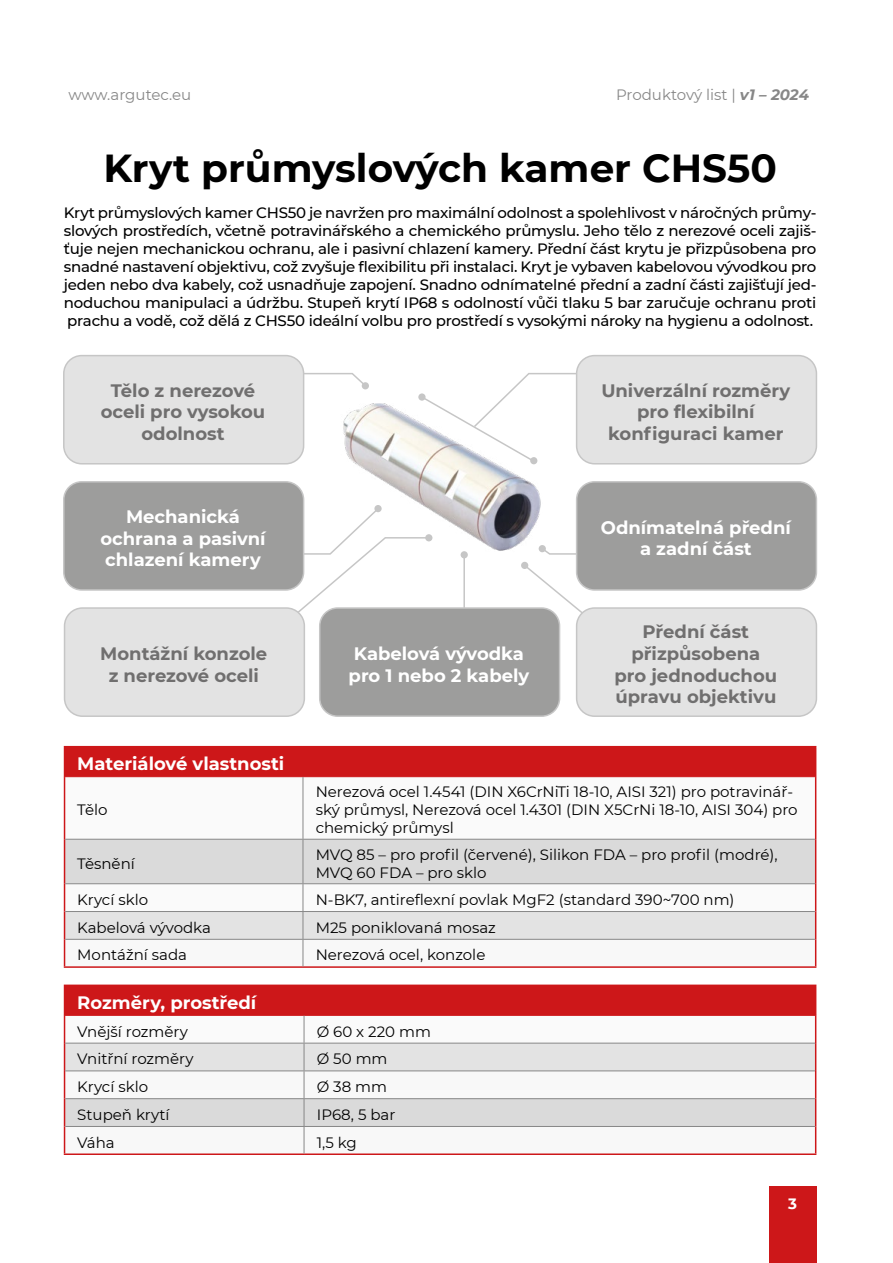
<style>
.page{position:relative;width:893px;height:1263px;background:#fff}
.page>*{position:absolute;margin:0;border:0;box-sizing:border-box;transform-origin:0 0}
.t1{font:700 39px "Montserrat";color:#000}
.t2{font:700 18px/21.6px "Montserrat";color:#706f6f;text-align:center}
.t3{font:700 18px/21.6px "Montserrat";color:#fff;text-align:center}
.t4{font:500 15px/18px "Montserrat";letter-spacing:-.015em;color:#000;text-align:justify}
.t5{font:15px/18px "Montserrat";color:#000}
.t6{font:15px "Montserrat";color:#878787}
.t7{font:700 15px "Montserrat";color:#fff}
.s1{font-weight:700;font-style:italic}
</style>
<div class="page">
<div style="left:769px;top:1186px;width:47px;height:77px;background:#cd1719"></div>
<img style="left:343px;top:404px;width:198px;height:148px">
<div style="left:65px;top:747px;width:751px;height:30px;background:#cd1719"></div>
<svg style="left:65px;top:777px;width:750px;height:62px"></svg>
<hr style="left:64px;top:746px;width:239px;height:1px;background:#cd1719">
<svg style="left:64px;top:747px;width:1px;height:29px"></svg>
<hr style="left:303px;top:746px;width:513px;height:1px;background:#cd1719">
<hr style="left:64px;top:776px;width:239px;height:1px;background:#cd1719">
<hr style="left:64px;top:777px;width:1px;height:62px;background:#cd1719">
<hr style="left:815px;top:777px;width:1px;height:62px;background:#cd1719">
<hr style="left:64px;top:966px;width:239px;height:2px;background:#cd1719">
<hr style="left:303px;top:966px;width:513px;height:2px;background:#cd1719">
<hr style="left:303px;top:777px;width:1px;height:62px;background:#878787">
<svg style="left:64px;top:839px;width:752px;height:128px"></svg>
<hr style="left:64px;top:984px;width:240px;height:2px;background:#cd1719">
<hr style="left:304px;top:984px;width:512px;height:2px;background:#cd1719">
<hr style="left:64px;top:1153px;width:240px;height:2px;background:#cd1719">
<hr style="left:304px;top:1153px;width:512px;height:2px;background:#cd1719">
<svg style="left:64px;top:986px;width:752px;height:168px"></svg>
<svg style="left:304px;top:372px;width:60px;height:15px"></svg>
<svg style="left:421px;top:372px;width:159px;height:90px"></svg>
<svg style="left:540px;top:550px;width:36px;height:5px"></svg>
<svg style="left:295px;top:506px;width:135px;height:110px"></svg>
<svg style="left:526px;top:563px;width:60px;height:53px"></svg>
<hr style="left:463px;top:555px;width:2px;height:57px;background:#c6c6c6">
<div style="left:362px;top:382px;width:7px;height:7px;background:#c6c6c6;border-radius:50%"></div>
<div style="left:418px;top:393px;width:8px;height:8px;background:#c6c6c6;border-radius:50%"></div>
<div style="left:530px;top:457px;width:7px;height:7px;background:#c6c6c6;border-radius:50%"></div>
<div style="left:374px;top:505px;width:8px;height:7px;background:#c6c6c6;border-radius:50%"></div>
<div style="left:425px;top:534px;width:7px;height:7px;background:#c6c6c6;border-radius:50%"></div>
<div style="left:461px;top:551px;width:7px;height:7px;background:#c6c6c6;border-radius:50%"></div>
<div style="left:521px;top:562px;width:7px;height:7px;background:#c6c6c6;border-radius:50%"></div>
<div style="left:539px;top:545px;width:7px;height:7px;background:#c6c6c6;border-radius:50%"></div>
<div style="left:64px;top:356px;width:240px;height:108px;background:#e3e3e3;border-radius:18px"></div>
<div style="left:63px;top:355px;width:241px;height:109px;border:2px solid #c6c6c6;border-radius:18px"></div>
<div style="left:64px;top:482px;width:240px;height:108px;background:#9d9d9c;border-radius:18px"></div>
<div style="left:63px;top:481px;width:241px;height:110px;border:2px solid #c6c6c6;border-radius:18px"></div>
<div style="left:577px;top:608px;width:239px;height:108px;background:#e3e3e3;border-radius:18px"></div>
<div style="left:576px;top:607px;width:241px;height:110px;border:2px solid #c6c6c6;border-radius:18px"></div>
<div style="left:320px;top:608px;width:240px;height:108px;background:#9d9d9c;border-radius:18px"></div>
<div style="left:319px;top:607px;width:241px;height:110px;border:2px solid #c6c6c6;border-radius:18px"></div>
<div style="left:65px;top:608px;width:239px;height:108px;background:#e3e3e3;border-radius:18px"></div>
<div style="left:64px;top:607px;width:241px;height:110px;border:2px solid #c6c6c6;border-radius:18px"></div>
<div style="left:577px;top:482px;width:239px;height:108px;background:#9d9d9c;border-radius:18px"></div>
<div style="left:576px;top:481px;width:241px;height:110px;border:2px solid #c6c6c6;border-radius:18px"></div>
<div style="left:577px;top:356px;width:239px;height:108px;background:#e3e3e3;border-radius:18px"></div>
<div style="left:576px;top:355px;width:241px;height:109px;border:2px solid #c6c6c6;border-radius:18px"></div>
<p class="t6" style="left:68px;top:84px;width:124px">www.argutec.eu</p>
<p class="t6" style="left:616px;top:84px;width:194px">Produktový list | <span class="s1">v1 – 2024</span></p>
<h1 class="t1" style="left:103px;top:140px;width:675px">Kryt průmyslových kamer CHS50</h1>
<p class="t4" style="left:64px;top:203px;width:754px">Kryt průmyslových kamer CHS50 je navržen pro maximální odolnost a spolehlivost v náročných průmy&shy;slových prostředích, včetně potravinářského a chemického průmyslu. Jeho tělo z nerezové oceli zajiš&shy;ťuje nejen mechanickou ochranu, ale i pasivní chlazení kamery. Přední část krytu je přizpůsobena pro snadné nastavení objektivu, což zvyšuje flexibilitu při instalaci. Kryt je vybaven kabelovou vývodkou pro jeden nebo dva kabely, což usnadňuje zapojení. Snadno odnímatelné přední a zadní části zajišťují jed&shy;noduchou manipulaci a údržbu. Stupeň krytí IP68 s odolností vůči tlaku 5 bar zaručuje ochranu proti prachu a vodě, což dělá z CHS50 ideální volbu pro prostředí s vysokými nároky na hygienu a odolnost.</p>
<p class="t2" style="left:101px;top:379px;width:166px">Tělo z nerezové oceli pro vysokou odolnost</p>
<p class="t3" style="left:100px;top:505px;width:167px">Mechanická ochrana a pasivní chlazení kamery</p>
<p class="t2" style="left:100px;top:642px;width:168px">Montážní konzole z nerezové oceli</p>
<p class="t3" style="left:77px;top:752px;width:209px">Materiálové vlastnosti</p>
<p class="t5" style="left:77px;top:800px;width:32px">Tělo</p>
<p class="t2" style="left:601px;top:379px;width:191px">Univerzální rozměry pro flexibilní konfiguraci kamer</p>
<p class="t3" style="left:349px;top:642px;width:182px;text-align:left">Kabelová vývodka pro 1 nebo 2 kabely</p>
<p class="t3" style="left:601px;top:516px;width:192px">Odnímatelná přední a zadní část</p>
<p class="t2" style="left:614px;top:620px;width:164px">Přední část přizpůsobena pro jednoduchou úpravu objektivu</p>
<p class="t5" style="left:316px;top:782px;width:483px">Nerezová ocel 1.4541 (DIN X6CrNiTi 18-10, AISI 321) pro potravinář&shy;ský průmysl, Nerezová ocel 1.4301 (DIN X5CrNi 18-10, AISI 304) pro chemický průmysl</p>
<p class="t5" style="left:77px;top:854px;width:59px">Těsnění</p>
<p class="t5" style="left:316px;top:845px;width:463px">MVQ 85 – pro profil (červené), Silikon FDA – pro profil (modré),<br>MVQ 60 FDA – pro sklo</p>
<p class="t5" style="left:77px;top:890px;width:72px">Krycí sklo</p>
<p class="t5" style="left:316px;top:890px;width:420px">N-BK7, antireflexní povlak MgF2 (standard 390~700 nm)</p>
<p class="t5" style="left:77px;top:918px;width:135px">Kabelová vývodka</p>
<p class="t5" style="left:316px;top:918px;width:182px">M25 poniklovaná mosaz</p>
<p class="t5" style="left:77px;top:945px;width:111px">Montážní sada</p>
<p class="t5" style="left:316px;top:945px;width:171px">Nerezová ocel, konzole</p>
<p class="t3" style="left:77px;top:991px;width:181px">Rozměry, prostředí</p>
<p class="t5" style="left:77px;top:1022px;width:112px">Vnější rozměry</p>
<p class="t5" style="left:317px;top:1022px;width:116px">Ø 60 x 220 mm</p>
<p class="t5" style="left:77px;top:1049px;width:118px">Vnitřní rozměry</p>
<p class="t5" style="left:317px;top:1049px;width:72px">Ø 50 mm</p>
<p class="t5" style="left:77px;top:1077px;width:72px">Krycí sklo</p>
<p class="t5" style="left:317px;top:1077px;width:72px">Ø 38 mm</p>
<p class="t5" style="left:77px;top:1105px;width:94px">Stupeň krytí</p>
<p class="t5" style="left:317px;top:1105px;width:80px">IP68, 5 bar</p>
<p class="t5" style="left:77px;top:1133px;width:39px">Váha</p>
<p class="t5" style="left:317px;top:1133px;width:42px">1,5 kg</p>
<p class="t7" style="left:788px;top:1193px;width:10px">3</p>
</div>
